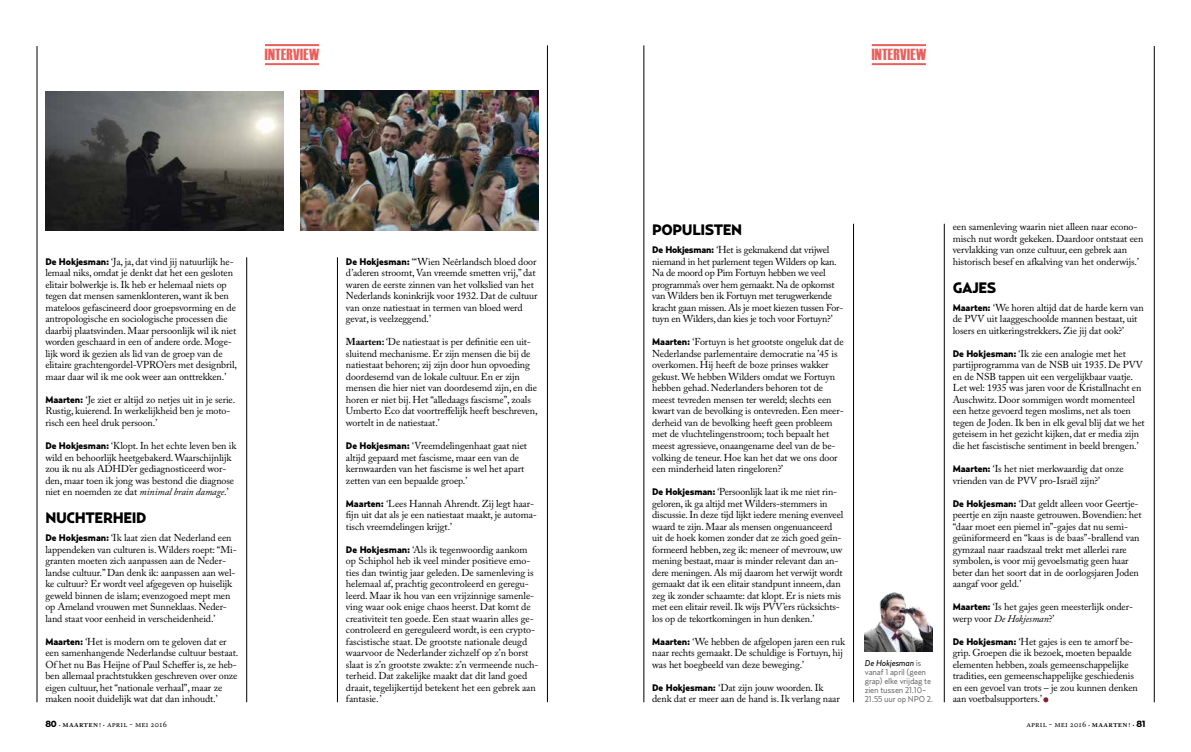
<style>
.page{position:relative;width:1191px;height:752px;background:#fff}
.page>*{position:absolute;margin:0;border:0;box-sizing:border-box;transform-origin:0 0}
.t1{font:16px "Haettenschweiler";letter-spacing:.02em;color:#e95f5c}
.t2{font:900 15px "Relay";letter-spacing:-.025em;color:#000}
.t3{font:10px/11.5px "Adobe Caslon Pro";letter-spacing:-.01em;color:#000}
.t4{font:8.5px/9px "Relay";letter-spacing:-.025em;color:#707172}
.t5{font:8.5px "Adobe Caslon Pro";letter-spacing:.005em;color:#000}
.s1{font-family:"Relay";font-weight:900;font-size:9.5px}
.s2{font-style:italic}
.s3{font-family:"Relay";font-weight:900;font-size:9px}
.s4{font-weight:600}
.s5{font-weight:700}
.s6{font-style:italic;color:#000}
</style>
<div class="page">
<hr style="left:37px;top:46px;width:1px;height:655px;background:#000">
<hr style="left:1154px;top:46px;width:1px;height:655px;background:#000">
<hr style="left:547px;top:45px;width:1px;height:656px;background:#000">
<hr style="left:643px;top:45px;width:1px;height:657px;background:#000">
<hr style="left:337px;top:257px;width:1px;height:444px;background:#000">
<hr style="left:246px;top:257px;width:1px;height:444px;background:#000">
<hr style="left:944px;top:224px;width:1px;height:477px;background:#000">
<hr style="left:853px;top:224px;width:1px;height:477px;background:#000">
<img style="left:300px;top:91px;width:239px;height:139px">
<img style="left:45px;top:91px;width:238px;height:139px">
<img style="left:865px;top:592px;width:68px;height:58px">
<hr style="left:265px;top:44px;width:54px;height:2px;background:#e95f5c">
<hr style="left:265px;top:63px;width:54px;height:2px;background:#e95f5c">
<hr style="left:872px;top:44px;width:54px;height:2px;background:#e95f5c">
<hr style="left:872px;top:63px;width:54px;height:2px;background:#e95f5c">
<svg style="left:1043px;top:697px;width:5px;height:5px"></svg>
<h1 class="t1" style="left:265px;top:44px;width:56px">INTERVIEW</h1>
<h1 class="t1" style="left:871px;top:44px;width:56px">INTERVIEW</h1>
<p class="t3" style="left:45px;top:255px;width:193px"><span class="s1">De Hokjesman:</span> ‘Ja, ja, dat vind jij natuurlijk he&shy;lemaal niks, omdat je denkt dat het een gesloten elitair bolwerkje is. Ik heb er helemaal niets op tegen dat mensen samenklonteren, want ik ben mateloos gefascineerd door groepsvorming en de antropologische en sociologische processen die daarbij plaatsvinden. Maar persoonlijk wil ik niet worden geschaard in een of andere orde. Moge&shy;lijk word ik gezien als lid van de groep van de elitaire grachtengordel-VPRO’ers met designbril, maar daar wil ik me ook weer aan onttrekken.’</p>
<p class="t3" style="left:45px;top:393px;width:191px"><span class="s1">Maarten:</span> ‘Je ziet er altijd zo netjes uit in je serie.<br>Rustig, kuierend. In werkelijkheid ben je moto&shy;risch een heel druk persoon.’</p>
<p class="t3" style="left:45px;top:439px;width:193px"><span class="s1">De Hokjesman:</span> ‘Klopt. In het echte leven ben ik wild en behoorlijk heetgebakerd. Waarschijnlijk zou ik nu als ADHD’er gediagnosticeerd wor&shy;den, maar toen ik jong was bestond die diagnose niet en noemden ze dat <span class="s2">minimal brain damage</span>.’</p>
<h2 class="t2" style="left:45px;top:508px;width:103px">NUCHTERHEID</h2>
<p class="t3" style="left:45px;top:531px;width:193px"><span class="s1">De Hokjesman:</span> ‘Ik laat zien dat Nederland een lappendeken van culturen is. Wilders roept: “Mi&shy;granten moeten zich aanpassen aan de Neder&shy;landse cultuur.” Dan denk ik: aanpassen aan wel&shy;ke cultuur? Er wordt veel afgegeven op huiselijk geweld binnen de islam; evenzogoed mept men op Ameland vrouwen met Sunneklaas. Neder&shy;land staat voor eenheid in verscheidenheid.’</p>
<p class="t3" style="left:45px;top:635px;width:194px"><span class="s1">Maarten:</span> ‘Het is modern om te geloven dat er een samenhangende Nederlandse cultuur bestaat.<br>Of het nu Bas Heijne of Paul Scheffer is, ze heb&shy;ben allemaal prachtstukken geschreven over onze eigen cultuur, het “nationale verhaal”, maar ze maken nooit duidelijk wat dat dan inhoudt.’</p>
<p class="t5" style="left:45px;top:719px;width:123px"><span class="s3">80</span> <sub>·</sub> <span class="s4">maarten! ·</span> april - mei 2016</p>
<p class="t3" style="left:346px;top:255px;width:193px"><span class="s1">De Hokjesman:</span> ‘“Wien Neêrlandsch bloed door d’aderen stroomt, Van vreemde smetten vrij,” dat waren de eerste zinnen van het volkslied van het Nederlands koninkrijk voor 1932. Dat de cultuur van onze natiestaat in termen van bloed werd gevat, is veelzeggend.’</p>
<p class="t3" style="left:346px;top:336px;width:193px"><span class="s5">Maarten:</span> ‘De natiestaat is per definitie een uit&shy;sluitend mechanisme. Er zijn mensen die bij de natiestaat behoren; zij zijn door hun opvoeding doordesemd van de lokale cultuur. En er zijn mensen die hier niet van doordesemd zijn, en die horen er niet bij. Het “alledaags fascisme”, zoals Umberto Eco dat voortreffelijk heeft beschreven, wortelt in de natiestaat.’</p>
<p class="t3" style="left:346px;top:439px;width:183px"><span class="s1">De Hokjesman:</span> ‘Vreemdelingenhaat gaat niet altijd gepaard met fascisme, maar een van de kernwaarden van het fascisme is wel het apart zetten van een bepaalde groep.’</p>
<p class="t3" style="left:346px;top:497px;width:192px"><span class="s1">Maarten:</span> ‘Lees Hannah Ahrendt. Zij legt haar&shy;fijn uit dat als je een natiestaat maakt, je automa&shy;tisch vreemdelingen krijgt.’</p>
<p class="t3" style="left:346px;top:543px;width:194px"><span class="s1">De Hokjesman:</span> ‘Als ik tegenwoordig aankom op Schiphol heb ik veel minder positieve emo&shy;ties dan twintig jaar geleden. De samenleving is helemaal af, prachtig gecontroleerd en geregu&shy;leerd. Maar ik hou van een vrijzinnige samenle&shy;ving waar ook enige chaos heerst. Dat komt de creativiteit ten goede. Een staat waarin alles ge&shy;controleerd en gereguleerd wordt, is een crypto&shy;fascistische staat. De grootste nationale deugd waarvoor de Nederlander zichzelf op z’n borst slaat is z’n grootste zwakte: z’n vermeende nuch&shy;terheid. Dat zakelijke maakt dat dit land goed draait, tegelijkertijd betekent het een gebrek aan fantasie. ’</p>
<h2 class="t2" style="left:652px;top:221px;width:92px">POPULISTEN</h2>
<p class="t3" style="left:652px;top:244px;width:193px"><span class="s1">De Hokjesman:</span> ‘Het is gekmakend dat vrijwel niemand in het parlement tegen Wilders op kan.<br>Na de moord op Pim Fortuyn hebben we veel programma’s over hem gemaakt. Na de opkomst van Wilders ben ik Fortuyn met terugwerkende kracht gaan missen. Als je moet kiezen tussen For&shy;tuyn en Wilders, dan kies je toch voor Fortuyn?’</p>
<p class="t3" style="left:652px;top:336px;width:193px"><span class="s1">Maarten:</span> ‘Fortuyn is het grootste ongeluk dat de Nederlandse parlementaire democratie na ’45 is overkomen. Hij heeft de boze prinses wakker gekust. We hebben Wilders omdat we Fortuyn hebben gehad. Nederlanders behoren tot de meest tevreden mensen ter wereld; slechts een kwart van de bevolking is ontevreden. Een meer&shy;derheid van de bevolking heeft geen probleem met de vluchtelingenstroom; toch bepaalt het meest agressieve, onaangename deel van de be&shy;volking de teneur. Hoe kan het dat we ons door een minderheid laten ringeloren?’</p>
<p class="t3" style="left:652px;top:485px;width:193px"><span class="s1">De Hokjesman:</span> ‘Persoonlijk laat ik me niet rin&shy;geloren, ik ga altijd met Wilders-stemmers in discussie. In deze tijd lijkt iedere mening evenveel waard te zijn. Maar als mensen ongenuanceerd uit de hoek komen zonder dat ze zich goed geïn&shy;formeerd hebben, zeg ik: meneer of mevrouw, uw mening bestaat, maar is minder relevant dan an&shy;dere meningen. Als mij daarom het verwijt wordt gemaakt dat ik een elitair standpunt inneem, dan zeg ik zonder schaamte: dat klopt. Er is niets mis met een elitair reveil. Ik wijs PVV’ers rücksichts&shy;los op de tekortkomingen in hun denken.’</p>
<p class="t3" style="left:652px;top:635px;width:194px"><span class="s1">Maarten:</span> ‘We hebben de afgelopen jaren een ruk naar rechts gemaakt. De schuldige is Fortuyn, hij was het boegbeeld van deze beweging.’</p>
<p class="t3" style="left:652px;top:681px;width:189px"><span class="s1">De Hokjesman:</span> ‘Dat zijn jouw woorden. Ik denk dat er meer aan de hand is. Ik verlang naar</p>
<p class="t4" style="left:865px;top:658px;width:70px"><span class="s6">De Hokjesman</span> is vanaf 1 april (geen grap) elke vrijdag te zien tussen 21.10-<br>21.55 uur op NPO 2.</p>
<p class="t3" style="left:952px;top:221px;width:192px">een samenleving waarin niet alleen naar econo&shy;misch nut wordt gekeken. Daardoor ontstaat een vervlakking van onze cultuur, een gebrek aan historisch besef en afkalving van het onderwijs.’</p>
<h2 class="t2" style="left:952px;top:278px;width:45px">GAJES</h2>
<p class="t3" style="left:952px;top:301px;width:192px"><span class="s1">Maarten:</span> ‘We horen altijd dat de harde kern van de PVV uit laaggeschoolde mannen bestaat, uit losers en uitkeringstrekkers<span class="s5">.</span> Zie jij dat ook?’</p>
<p class="t3" style="left:952px;top:347px;width:194px"><span class="s1">De Hokjesman:</span> ‘Ik zie een analogie met het partijprogramma van de NSB uit 1935. De PVV en de NSB tappen uit een vergelijkbaar vaatje.<br>Let wel: 1935 was jaren voor de Kristallnacht en Auschwitz. Door sommigen wordt momenteel een hetze gevoerd tegen moslims, net als toen tegen de Joden. Ik ben in elk geval blij dat we het geteisem in het gezicht kijken, dat er media zijn die het fascistische sentiment in beeld brengen.’</p>
<p class="t3" style="left:952px;top:462px;width:172px"><span class="s1">Maarten:</span> ‘Is het niet merkwaardig dat onze vrienden van de PVV pro-Israël zijn?’</p>
<p class="t3" style="left:952px;top:497px;width:190px"><span class="s1">De Hokjesman:</span> ‘Dat geldt alleen voor Geertje&shy;peertje en zijn naaste getrouwen. Bovendien: het “daar moet een piemel in”-gajes dat nu semi&shy;geüniformeerd en “kaas is de baas”-brallend van gymzaal naar raadszaal trekt met allerlei rare symbolen, is voor mij gevoelsmatig geen haar beter dan het soort dat in de oorlogsjaren Joden aangaf voor geld.’</p>
<p class="t3" style="left:952px;top:600px;width:182px"><span class="s1">Maarten:</span> ‘Is het gajes geen meesterlijk onder&shy;werp voor <span class="s2">De Hokjesman</span>?’</p>
<p class="t3" style="left:952px;top:635px;width:186px"><span class="s1">De Hokjesman:</span> ‘Het gajes is een te amorf be&shy;grip. Groepen die ik bezoek, moeten bepaalde elementen hebben, zoals gemeenschappelijke tradities, een gemeenschappelijke geschiedenis en een gevoel van trots – je zou kunnen denken aan voetbalsupporters.’</p>
<p class="t5" style="left:1026px;top:719px;width:121px">april - mei 2016 <sub>·</sub> <span class="s4">maarten! ·</span> <span class="s3">81</span></p>
</div>
